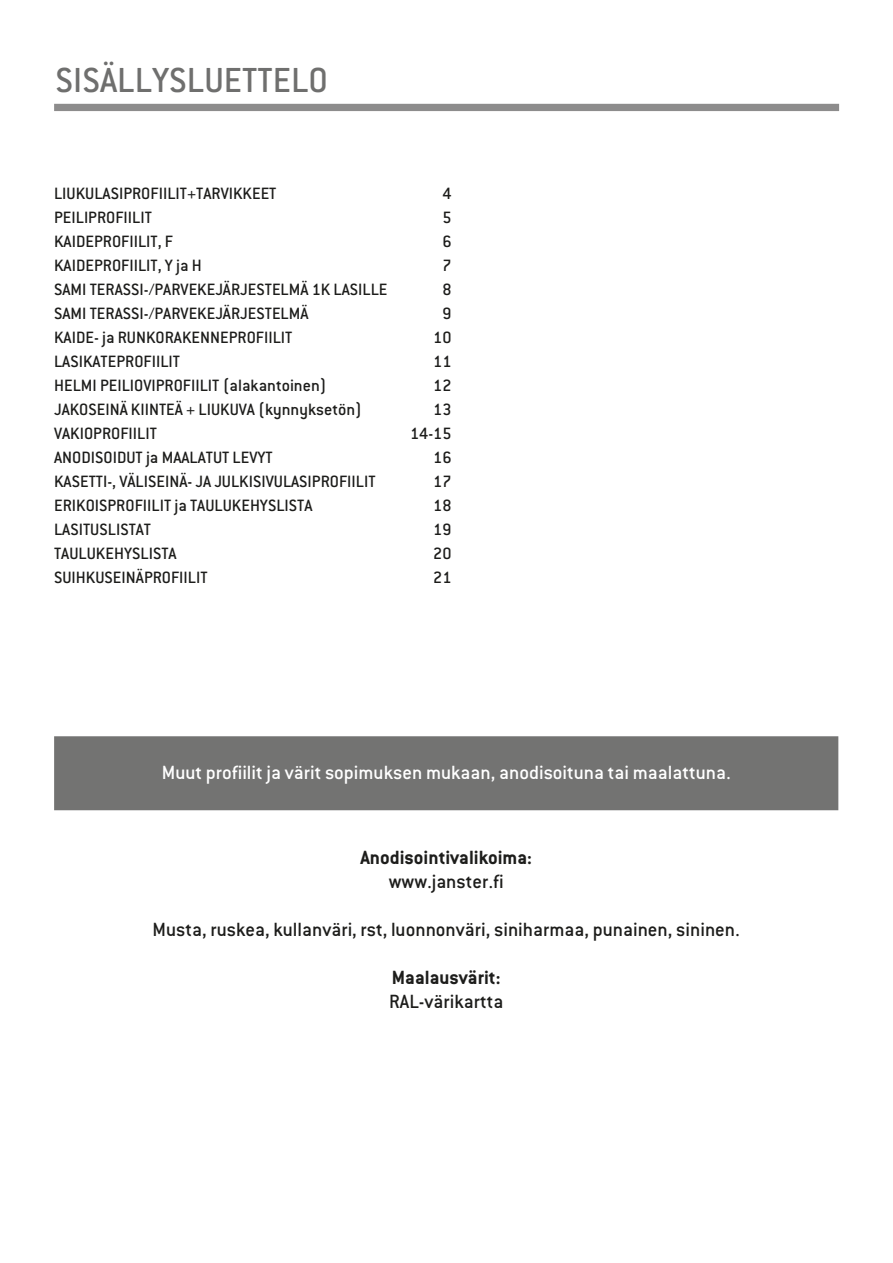
<style>
.page{position:relative;width:893px;height:1263px;background:#fff}
.page>*{position:absolute;margin:0;border:0;box-sizing:border-box;transform-origin:0 0}
.t1{font:500 38.25px "Conduit ITC";color:#6f6f6e}
.t2{font:500 21px "Conduit ITC";color:#1d1d1b}
.t3{font:500 21px "Conduit ITC";color:#fff}
.t4{font:700 21px "Conduit ITC";color:#1d1d1b}
.t5{font:500 18px "Conduit ITC";color:#1d1d1b}
</style>
<div class="page">
<div style="left:54px;top:104px;width:785px;height:7px;background:#8d8c8c"></div>
<div style="left:54px;top:736px;width:784px;height:74px;background:#737372"></div>
<h1 class="t1" style="left:55px;top:63px;width:274px">SISÄLLYSLUETTELO</h1>
<p class="t5" style="left:54px;top:185px;width:224px">LIUKULASIPROFIILIT+TARVIKKEET</p>
<p class="t5" style="left:442px;top:185px;width:11px">4</p>
<p class="t5" style="left:54px;top:209px;width:99px">PEILIPROFIILIT</p>
<p class="t5" style="left:442px;top:209px;width:11px">5</p>
<p class="t5" style="left:54px;top:233px;width:120px">KAIDEPROFIILIT, F</p>
<p class="t5" style="left:442px;top:233px;width:11px">6</p>
<p class="t5" style="left:54px;top:257px;width:149px">KAIDEPROFIILIT, Y ja H</p>
<p class="t5" style="left:442px;top:257px;width:11px">7</p>
<p class="t5" style="left:54px;top:281px;width:335px">SAMI TERASSI-/PARVEKEJÄRJESTELMÄ 1K LASILLE</p>
<p class="t5" style="left:442px;top:281px;width:11px">8</p>
<p class="t5" style="left:54px;top:305px;width:256px">SAMI TERASSI-/PARVEKEJÄRJESTELMÄ</p>
<p class="t5" style="left:442px;top:305px;width:11px">9</p>
<p class="t5" style="left:54px;top:329px;width:240px">KAIDE- ja RUNKORAKENNEPROFIILIT</p>
<p class="t5" style="left:433px;top:329px;width:20px">10</p>
<p class="t5" style="left:54px;top:353px;width:127px">LASIKATEPROFIILIT</p>
<p class="t5" style="left:433px;top:353px;width:20px">11</p>
<p class="t5" style="left:54px;top:377px;width:274px">HELMI PEILIOVIPROFIILIT (alakantoinen)</p>
<p class="t5" style="left:433px;top:377px;width:20px">12</p>
<p class="t5" style="left:54px;top:401px;width:309px">JAKOSEINÄ KIINTEÄ + LIUKUVA (kynnyksetön)</p>
<p class="t5" style="left:433px;top:401px;width:20px">13</p>
<p class="t5" style="left:54px;top:425px;width:104px">VAKIOPROFIILIT</p>
<p class="t5" style="left:410px;top:425px;width:43px">14-15</p>
<p class="t5" style="left:54px;top:449px;width:220px">ANODISOIDUT ja MAALATUT LEVYT</p>
<p class="t5" style="left:433px;top:449px;width:20px">16</p>
<p class="t5" style="left:54px;top:473px;width:323px">KASETTI-, VÄLISEINÄ- JA JULKISIVULASIPROFIILIT</p>
<p class="t5" style="left:433px;top:473px;width:20px">17</p>
<p class="t5" style="left:54px;top:497px;width:260px">ERIKOISPROFIILIT ja TAULUKEHYSLISTA</p>
<p class="t5" style="left:433px;top:497px;width:20px">18</p>
<p class="t5" style="left:54px;top:521px;width:99px">LASITUSLISTAT</p>
<p class="t5" style="left:433px;top:521px;width:20px">19</p>
<p class="t5" style="left:54px;top:545px;width:124px">TAULUKEHYSLISTA</p>
<p class="t5" style="left:433px;top:545px;width:20px">20</p>
<p class="t5" style="left:54px;top:569px;width:155px">SUIHKUSEINÄPROFIILIT</p>
<p class="t5" style="left:433px;top:569px;width:20px">21</p>
<p class="t3" style="left:162px;top:763px;width:570px">Muut profiilit ja värit sopimuksen mukaan, anodisoituna tai maalattuna.</p>
<p class="t4" style="left:360px;top:848px;width:173px">Anodisointivalikoima:</p>
<p class="t2" style="left:389px;top:872px;width:116px">www.janster.fi</p>
<p class="t2" style="left:153px;top:920px;width:589px">Musta, ruskea, kullanväri, rst, luonnonväri, siniharmaa, punainen, sininen.</p>
<p class="t4" style="left:392px;top:968px;width:110px">Maalausvärit:</p>
<p class="t2" style="left:389px;top:992px;width:116px">RAL-värikartta</p>
</div>
